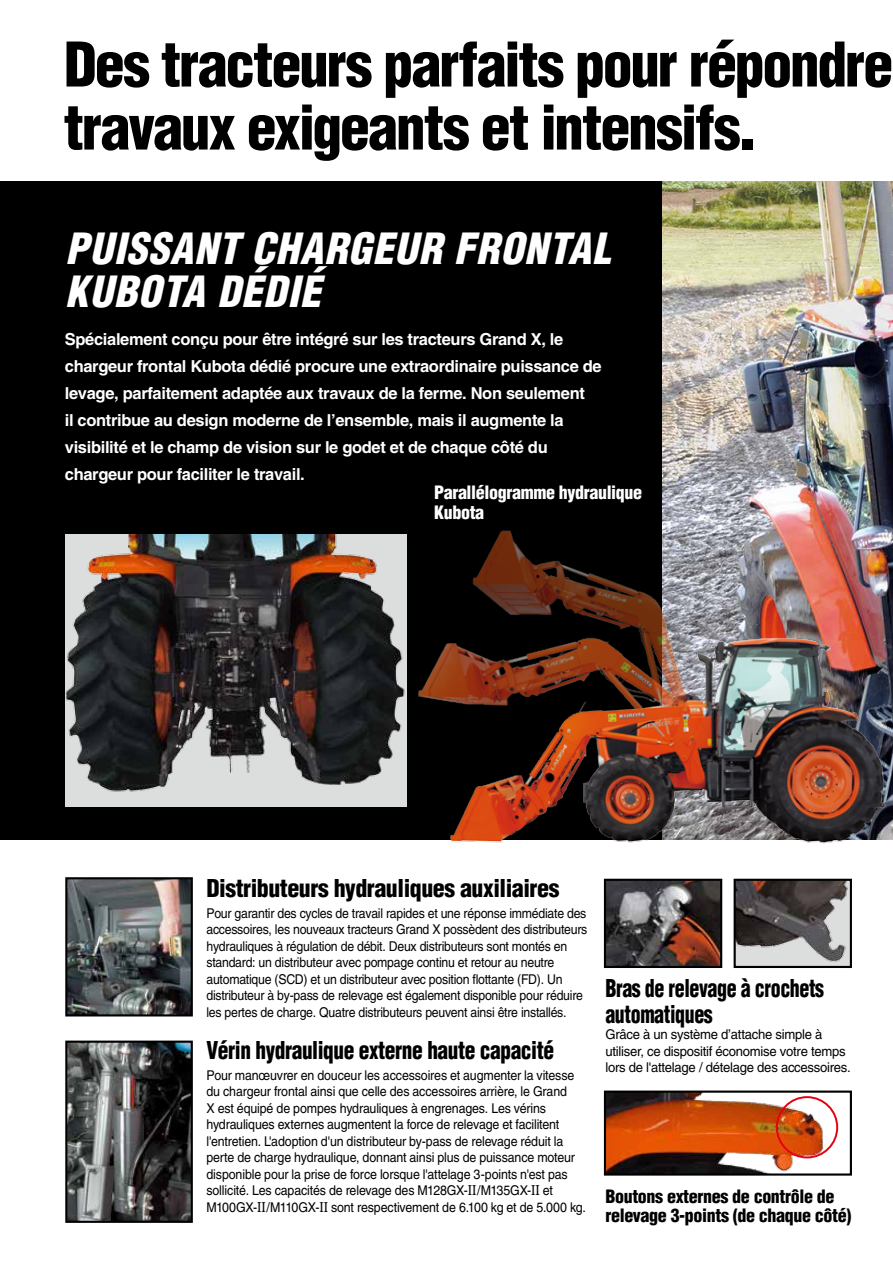
<style>
.page{position:relative;width:893px;height:1263px;background:#fff}
.page>*{position:absolute;margin:0;border:0;box-sizing:border-box;transform-origin:0 0}
.t1{font:900 condensed 60px/63px "Helvetica";letter-spacing:-.035em;color:#000}
.t2{font:italic 900 condensed 42px/43.5px "Helvetica";letter-spacing:.02em;color:#fff}
.t3{font:900 condensed 24px "Helvetica";letter-spacing:-.02em;color:#000}
.t4{font:900 condensed 24px "Helvetica";letter-spacing:-.02em;color:#000;scale:.89 1}
.t5{font:900 condensed 24px/25.5px "Helvetica";letter-spacing:-.02em;color:#000;scale:.83 1}
.t6{font:900 condensed 18px/19.5px "Helvetica";letter-spacing:-.02em;color:#000}
.t7{font:900 condensed 18px/19.5px "Helvetica";letter-spacing:-.02em;color:#fff}
.t8{font:700 16.5px/27px "Helvetica";letter-spacing:-.02em;color:#fff}
.t9{font:13.5px/16.5px "Helvetica";letter-spacing:-.02em;color:#000;scale:.92 1}
.t10{font:13.5px/16.5px "Helvetica";letter-spacing:-.02em;color:#000;scale:.91 1}
.t11{font:13.5px/16.5px "Helvetica";letter-spacing:-.02em;color:#000}
.s1{font-family:"Century Old Style"}
</style>
<div class="page">
<img style="left:662px;top:182px;width:231px;height:347px">
<div style="left:0;top:181px;width:662px;height:659px;background:#000"></div>
<img style="left:418px;top:529px;width:475px;height:315px">
<div style="left:65px;top:534px;width:341px;height:272px;background:#dcdddd"></div>
<img style="left:65px;top:534px;width:340px;height:258px">
<img style="left:607px;top:1093px;width:232px;height:79px">
<div style="left:604px;top:1090px;width:248px;height:85px;border:2px solid #000"></div>
<img style="left:607px;top:882px;width:112px;height:83px">
<div style="left:604px;top:879px;width:118px;height:89px;border:2px solid #000"></div>
<img style="left:737px;top:882px;width:112px;height:83px">
<div style="left:734px;top:879px;width:118px;height:89px;border:2px solid #000"></div>
<div style="left:776px;top:1096px;width:62px;height:62px;border:2px solid #e60012;border-radius:50%"></div>
<img style="left:68px;top:1043px;width:122px;height:177px">
<div style="left:65px;top:1040px;width:128px;height:183px;border:2px solid #000"></div>
<img style="left:68px;top:880px;width:122px;height:133px">
<div style="left:65px;top:877px;width:128px;height:139px;border:2px solid #000"></div>
<h1 class="t1" style="left:64px;top:33px;width:831px">Des tracteurs parfaits pour répondre travaux exigeants et intensifs.</h1>
<h2 class="t2" style="left:65px;top:226px;width:547px">PUISSANT CHARGEUR FRONTAL<br>KUBOTA DÉDIÉ</h2>
<p class="t8" style="left:65px;top:325px;width:538px">Spécialement conçu pour être intégré sur les tracteurs Grand X, le chargeur frontal Kubota dédié procure une extraordinaire puissance de levage, parfaitement adaptée aux travaux de la ferme. Non seulement<br>il contribue au design moderne de l’ensemble, mais il augmente la visibilité et le champ de vision sur le godet et de chaque côté du chargeur pour faciliter le travail.</p>
<h3 class="t7" style="left:434px;top:483px;width:210px">Parallélogramme hydraulique<br>Kubota</h3>
<h3 class="t3" style="left:206px;top:873px;width:354px">Distributeurs hydrauliques auxiliaires</h3>
<p class="t10" style="left:206px;top:904px;width:420px">Pour garantir des cycles de travail rapides et une réponse immédiate des accessoires, les nouveaux tracteurs Grand X possèdent des distributeurs hydrauliques à régulation de débit. Deux distributeurs sont montés en standard: un distributeur avec pompage continu et retour au neutre automatique (SCD) et un distributeur avec position flottante (FD). Un distributeur à by-pass de relevage est également disponible pour réduire les pertes de charge. Quatre distributeurs peuvent ainsi être installés.</p>
<h3 class="t4" style="left:206px;top:1035px;width:392px">Vérin hydraulique externe haute capacité</h3>
<p class="t9" style="left:206px;top:1066px;width:414px">Pour manœuvrer en douceur les accessoires et augmenter la vitesse du chargeur frontal ainsi que celle des accessoires arrière, le Grand<br>X est équipé de pompes hydrauliques à engrenages. Les vérins hydrauliques externes augmentent la force de relevage et facilitent l'entretien. L'adoption d'un distributeur by-pass de relevage réduit la perte de charge hydraulique, donnant ainsi plus de puissance moteur disponible pour la prise de force lorsque l'attelage 3-points n'est pas sollicité. Les capacités de relevage des M128GX-<span class="s1">II</span>/M135GX-<span class="s1">II</span> et M100GX-<span class="s1">II</span>/M110GX-<span class="s1">II</span> sont respectivement de 6.100 kg et de 5.000 kg.</p>
<h3 class="t5" style="left:605px;top:976px;width:265px">Bras de relevage à crochets automatiques</h3>
<p class="t11" style="left:605px;top:1026px;width:247px">Grâce à un système d’attache simple à utiliser, ce dispositif économise votre temps lors de l'attelage / dételage des accessoires.</p>
<h3 class="t6" style="left:605px;top:1186px;width:248px">Boutons externes de contrôle de relevage 3-points (de chaque côté)</h3>
</div>
